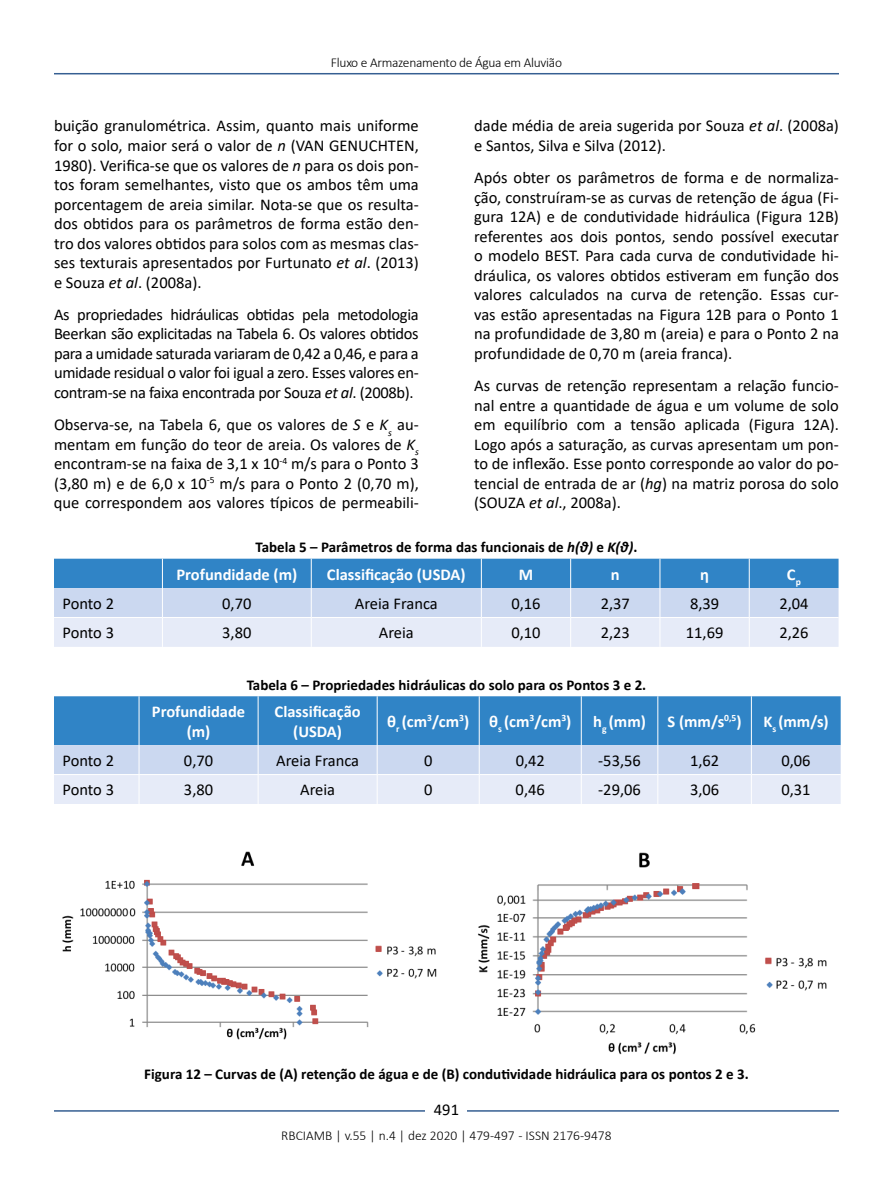
<style>
.page{position:relative;width:893px;height:1191px;background:#fff}
.page>*{position:absolute;margin:0;border:0;box-sizing:border-box;transform-origin:0 0}
.t1{font:16.5px/19.5px "Calibri";color:#000;text-align:justify}
.t2{font:700 16.5px/19.5px "Calibri";color:#fff;text-align:center}
.t3{font:700 15px "Calibri";color:#000}
.t4{font:300 13.5px "Calibri";color:#000}
.t5{font:300 13.5px "Calibri";letter-spacing:-.02em;color:#000}
.s1{font-style:italic}
</style>
<div class="page">
<hr style="left:54px;top:73px;width:785px;height:1px;background:#365f92">
<hr style="left:54px;top:1110px;width:785px;height:1px;background:#365f92">
<div style="left:426px;top:1096px;width:41px;height:26px;background:#fff"></div>
<svg style="left:54px;top:558px;width:784px;height:89px;background:#a2c3e5"></svg>
<svg style="left:54px;top:696px;width:787px;height:108px;background:#8eb8df"></svg>
<img style="left:62px;top:851px;width:375px;height:189px">
<img style="left:478px;top:852px;width:349px;height:203px">
<p class="t5" style="left:331px;top:54px;width:233px">Fluxo e Armazenamento de Água em Aluvião</p>
<p class="t1" style="left:474px;top:116px;width:366px">dade média de areia sugerida por Souza <span class="s1">et al</span>. (2008a) e Santos, Silva e Silva (2012).</p>
<p class="t1" style="left:474px;top:168px;width:366px">Após obter os parâmetros de forma e de normaliza&shy;ção, construíram-se as curvas de retenção de água (Fi&shy;gura 12A) e de condutividade hidráulica (Figura 12B) referentes aos dois pontos, sendo possível executar o modelo BEST. Para cada curva de condutividade hi&shy;dráulica, os valores obtidos estiveram em função dos valores calculados na curva de retenção. Essas cur&shy;vas estão apresentadas na Figura 12B para o Ponto 1 na profundidade de 3,80 m (areia) e para o Ponto 2 na profundidade de 0,70 m (areia franca).</p>
<p class="t1" style="left:474px;top:375px;width:366px">As curvas de retenção representam a relação funcio&shy;nal entre a quantidade de água e um volume de solo em equilíbrio com a tensão aplicada (Figura 12A).<br>Logo após a saturação, as curvas apresentam um pon&shy;to de inflexão. Esse ponto corresponde ao valor do po&shy;tencial de entrada de ar (<span class="s1">hg</span>) na matriz porosa do solo (SOUZA <span class="s1">et al</span>., 2008a).</p>
<p class="t3" style="left:255px;top:537px;width:383px">Tabela 5 – Parâmetros de forma das funcionais de <span class="s1">h(θ)</span> e <span class="s1">K(θ)</span>.</p>
<p class="t2" style="left:176px;top:564px;width:122px">Profundidade (m)</p>
<p class="t2" style="left:327px;top:564px;width:140px">Classificação (USDA)</p>
<p class="t2" style="left:519px;top:564px;width:16px">M</p>
<p class="t2" style="left:611px;top:564px;width:10px">n</p>
<p class="t2" style="left:700px;top:564px;width:10px">η</p>
<p class="t2" style="left:787px;top:564px;width:15px">C<sub>p</sub></p>
<p class="t1" style="left:54px;top:116px;width:366px">buição granulométrica. Assim, quanto mais uniforme for o solo, maior será o valor de <span class="s1">n</span> (VAN GENUCHTEN, 1980). Verifica-se que os valores de <span class="s1">n</span> para os dois pon&shy;tos foram semelhantes, visto que os ambos têm uma porcentagem de areia similar. Nota-se que os resulta&shy;dos obtidos para os parâmetros de forma estão den&shy;tro dos valores obtidos para solos com as mesmas clas&shy;ses texturais apresentados por Furtunato <span class="s1">et al</span>. (2013) e Souza <span class="s1">et al</span>. (2008a).</p>
<p class="t1" style="left:54px;top:304px;width:366px">As propriedades hidráulicas obtidas pela metodologia Beerkan são explicitadas na Tabela 6. Os valores obtidos para a umidade saturada variaram de 0,42 a 0,46, e para a umidade residual o valor foi igual a zero. Esses valores en&shy;contram-se na faixa encontrada por Souza <span class="s1">et al</span>. (2008b).</p>
<p class="t1" style="left:54px;top:414px;width:366px">Observa-se, na Tabela 6, que os valores de <span class="s1">S</span> e <span class="s1">K</span><sub>s</sub> au&shy;mentam em função do teor de areia. Os valores de <span class="s1">K</span><sub>s </sub>encontram-se na faixa de 3,1 x 10<sup>-4</sup> m/s para o Ponto 3 (3,80 m) e de 6,0 x 10<sup>-5</sup> m/s para o Ponto 2 (0,70 m), que correspondem aos valores típicos de permeabili-</p>
<p class="t1" style="left:63px;top:593px;width:53px">Ponto 2</p>
<p class="t1" style="left:222px;top:593px;width:31px">0,70</p>
<p class="t1" style="left:355px;top:593px;width:85px">Areia Franca</p>
<p class="t1" style="left:511px;top:593px;width:31px">0,16</p>
<p class="t1" style="left:601px;top:593px;width:31px">2,37</p>
<p class="t1" style="left:690px;top:593px;width:31px">8,39</p>
<p class="t1" style="left:779px;top:593px;width:31px">2,04</p>
<p class="t1" style="left:63px;top:622px;width:53px">Ponto 3</p>
<p class="t1" style="left:222px;top:622px;width:31px">3,80</p>
<p class="t1" style="left:379px;top:622px;width:36px">Areia</p>
<p class="t1" style="left:511px;top:622px;width:31px">0,10</p>
<p class="t1" style="left:601px;top:622px;width:31px">2,23</p>
<p class="t1" style="left:686px;top:622px;width:39px">11,69</p>
<p class="t1" style="left:779px;top:622px;width:31px">2,26</p>
<p class="t3" style="left:247px;top:674px;width:401px">Tabela 6 – Propriedades hidráulicas do solo para os Pontos 3 e 2.</p>
<p class="t2" style="left:152px;top:701px;width:95px">Profundidade (m)</p>
<p class="t2" style="left:275px;top:701px;width:88px">Classificação (USDA)</p>
<p class="t2" style="left:387px;top:711px;width:186px">θ<sub>r</sub> (cm<sup>3</sup>/cm<sup>3</sup>) θ<sub>s</sub> (cm<sup>3</sup>/cm<sup>3</sup>)</p>
<p class="t2" style="left:593px;top:711px;width:54px">h<sub>g</sub> (mm)</p>
<p class="t2" style="left:668px;top:711px;width:76px">S (mm/s<sup>0,5</sup>)</p>
<p class="t2" style="left:763px;top:711px;width:67px">K<sub>s</sub> (mm/s)</p>
<p class="t1" style="left:63px;top:750px;width:53px">Ponto 2</p>
<p class="t1" style="left:184px;top:750px;width:31px">0,70</p>
<p class="t1" style="left:276px;top:750px;width:85px">Areia Franca</p>
<p class="t1" style="left:424px;top:750px;width:10px">0</p>
<p class="t1" style="left:516px;top:750px;width:31px">0,42</p>
<p class="t1" style="left:598px;top:750px;width:44px">-53,56</p>
<p class="t1" style="left:690px;top:750px;width:31px">1,62</p>
<p class="t1" style="left:781px;top:750px;width:31px">0,06</p>
<p class="t1" style="left:63px;top:780px;width:53px">Ponto 3</p>
<p class="t1" style="left:184px;top:780px;width:31px">3,80</p>
<p class="t1" style="left:300px;top:780px;width:36px">Areia</p>
<p class="t1" style="left:424px;top:780px;width:10px">0</p>
<p class="t1" style="left:516px;top:780px;width:31px">0,46</p>
<p class="t1" style="left:598px;top:780px;width:44px">-29,06</p>
<p class="t1" style="left:690px;top:780px;width:31px">3,06</p>
<p class="t1" style="left:781px;top:780px;width:31px">0,31</p>
<p class="t3" style="left:144px;top:1063px;width:606px">Figura 12 – Curvas de (A) retenção de água e de (B) condutividade hidráulica para os pontos 2 e 3.</p>
<p class="t1" style="left:434px;top:1099px;width:27px">491</p>
<p class="t4" style="left:281px;top:1126px;width:332px">RBCIAMB | v.55 | n.4 | dez 2020 | 479-497 - ISSN 2176-9478</p>
</div>
